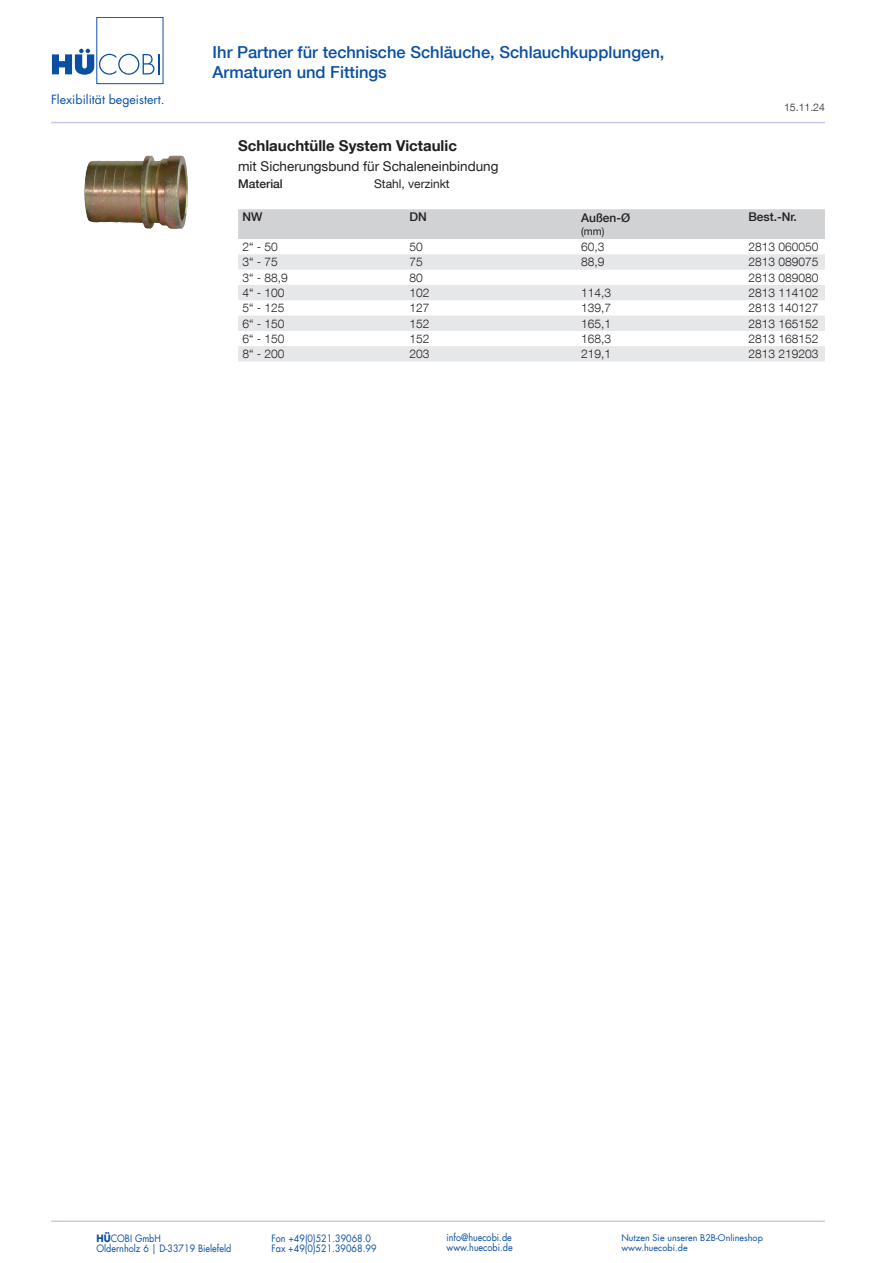
<style>
.page{position:relative;width:893px;height:1263px;background:#fff}
.page>*{position:absolute;margin:0;border:0;box-sizing:border-box;transform-origin:0 0}
.t1{font:500 16.5px/19.8px "Helvetica Neue LT Com";color:#0a4fa2}
.t2{font:700 15px "Helvetica Neue LT Com";color:#231f20}
.t3{font:13.5px "Helvetica Neue LT Com";color:#231f20}
.t4{font:12.3px "Futura LT";color:#0a4fa2}
.t5{font:300 12px "Helvetica Neue LT Com";color:#231f20}
.t6{font:500 12px "Helvetica Neue LT Com";color:#231f20}
.t7{font:12px "Helvetica Neue LT Com";color:#231f20}
.t8{font:300 10.5px "Helvetica Neue LT Com";color:#231f20}
.t9{font:10.5px "Helvetica Neue LT Com";color:#231f20}
.t10{font:9.9px "Futura LT";color:#0a4fa2;scale:.91 1}
.t11{font:9px "Futura LT";color:#0a4fa2}
.s1{font-weight:700}
</style>
<div class="page">
<hr style="left:51px;top:122px;width:774px;height:1px;background:#c7cbe6">
<hr style="left:51px;top:1220px;width:774px;height:2px;background:#c7cbe6">
<div style="left:96px;top:17px;width:67px;height:67px;border:1px solid #0a4fa2"></div>
<svg style="left:52px;top:49px;width:108px;height:26px"></svg>
<div style="left:238px;top:209px;width:587px;height:30px;background:#d1d2d4"></div>
<svg style="left:238px;top:254px;width:587px;height:107px;fill:#e6e7e9"></svg>
<img style="left:84px;top:155px;width:104px;height:74px">
<p class="t4" style="left:51px;top:91px;width:115px">Flexibilität begeistert.</p>
<h1 class="t1" style="left:213px;top:42px;width:453px">Ihr Partner für technische Schläuche, Schlauchkupplungen,<br>Armaturen und Fittings</h1>
<p class="t2" style="left:238px;top:136px;width:220px">Schlauchtülle System Victaulic</p>
<p class="t3" style="left:238px;top:158px;width:262px">mit Sicherungsbund für Schaleneinbindung</p>
<p class="t6" style="left:238px;top:177px;width:46px">Material</p>
<p class="t7" style="left:374px;top:176px;width:77px">Stahl, verzinkt</p>
<p class="t6" style="left:242px;top:210px;width:21px">NW</p>
<p class="t6" style="left:410px;top:210px;width:19px">DN</p>
<p class="t6" style="left:581px;top:211px;width:51px">Außen-Ø</p>
<p class="t9" style="left:581px;top:224px;width:25px">(mm)</p>
<p class="t8" style="left:784px;top:101px;width:42px">15.11.24</p>
<p class="t6" style="left:748px;top:210px;width:50px">Best.-Nr.</p>
<p class="t5" style="left:242px;top:239px;width:37px">2“ - 50</p>
<p class="t5" style="left:410px;top:239px;width:15px">50</p>
<p class="t5" style="left:581px;top:239px;width:25px">60,3</p>
<p class="t5" style="left:748px;top:239px;width:72px">2813 060050</p>
<p class="t5" style="left:242px;top:255px;width:37px">3“ - 75</p>
<p class="t5" style="left:410px;top:255px;width:15px">75</p>
<p class="t5" style="left:581px;top:255px;width:25px">88,9</p>
<p class="t5" style="left:748px;top:255px;width:72px">2813 089075</p>
<p class="t5" style="left:242px;top:270px;width:47px">3“ - 88,9</p>
<p class="t5" style="left:410px;top:270px;width:15px">80</p>
<p class="t5" style="left:748px;top:270px;width:72px">2813 089080</p>
<p class="t5" style="left:242px;top:285px;width:44px">4“ - 100</p>
<p class="t5" style="left:410px;top:285px;width:22px">102</p>
<p class="t5" style="left:581px;top:285px;width:32px">114,3</p>
<p class="t5" style="left:748px;top:285px;width:72px">2813 114102</p>
<p class="t5" style="left:242px;top:301px;width:44px">5“ - 125</p>
<p class="t5" style="left:410px;top:301px;width:22px">127</p>
<p class="t5" style="left:581px;top:301px;width:32px">139,7</p>
<p class="t5" style="left:748px;top:301px;width:72px">2813 140127</p>
<p class="t5" style="left:242px;top:316px;width:44px">6“ - 150</p>
<p class="t5" style="left:410px;top:316px;width:22px">152</p>
<p class="t5" style="left:581px;top:316px;width:32px">165,1</p>
<p class="t5" style="left:748px;top:316px;width:72px">2813 165152</p>
<p class="t5" style="left:242px;top:331px;width:44px">6“ - 150</p>
<p class="t5" style="left:410px;top:331px;width:22px">152</p>
<p class="t5" style="left:581px;top:331px;width:32px">168,3</p>
<p class="t5" style="left:748px;top:331px;width:72px">2813 168152</p>
<p class="t5" style="left:242px;top:347px;width:44px">8“ - 200</p>
<p class="t5" style="left:410px;top:347px;width:22px">203</p>
<p class="t5" style="left:581px;top:347px;width:32px">219,1</p>
<p class="t5" style="left:748px;top:347px;width:72px">2813 219203</p>
<p class="t10" style="left:97px;top:1232px;width:72px"><span class="s1">HÜ</span>COBI GmbH</p>
<p class="t10" style="left:271px;top:1232px;width:111px">Fon +49(0)521.39068.0</p>
<p class="t10" style="left:446px;top:1231px;width:73px">info@huecobi.de</p>
<p class="t11" style="left:621px;top:1231px;width:143px">Nutzen Sie unseren B2B-Onlineshop</p>
<p class="t10" style="left:97px;top:1242px;width:150px">Oldernholz 6 | D-33719 Bielefeld</p>
<p class="t10" style="left:271px;top:1242px;width:117px">Fax +49(0)521.39068.99</p>
<p class="t10" style="left:446px;top:1241px;width:74px">www.huecobi.de</p>
<p class="t11" style="left:621px;top:1242px;width:68px">www.huecobi.de</p>
</div>
